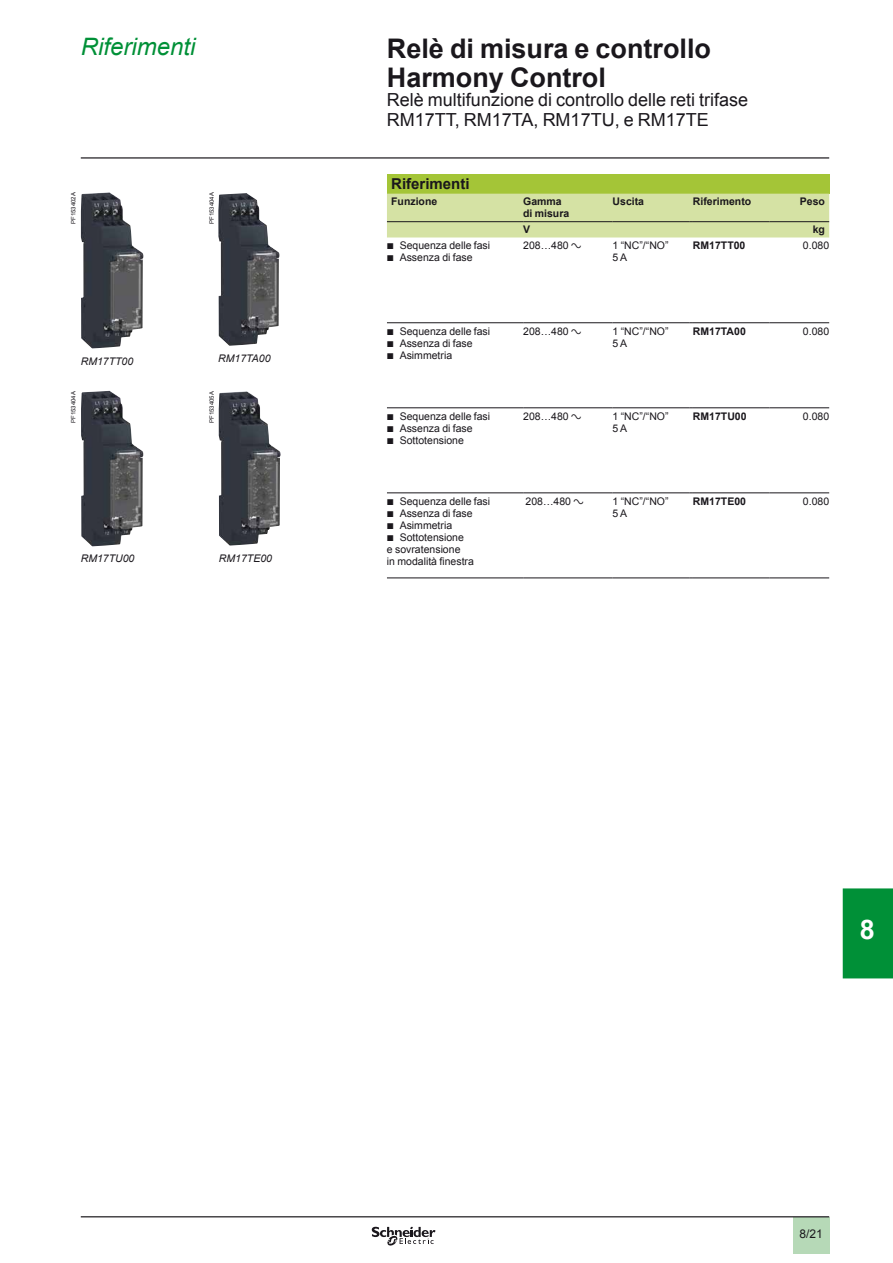
<style>
.page{position:relative;width:893px;height:1263px;background:#fff}
.page>*{position:absolute;margin:0;border:0;box-sizing:border-box;transform-origin:0 0}
.t1{font:700 27px/29px "Arial";color:#1a171c}
.t2{font:700 27px "Arial";color:#fff}
.t3{font:italic 24px "Arial";color:#009037}
.t4{font:18px/19.5px "Arial";color:#1a171c}
.t5{font:700 15px "Arial";color:#1a171c}
.t6{font:12px "Arial";color:#1a171c}
.t7{font:10.5px/12px "Arial";color:#1a171c}
.t8{font:700 10.5px/12px "Arial";color:#1a171c}
.t9{font:italic 10.5px "Arial";color:#1a171c}
.t10{font:6px "Arial";color:#1a171c}
.s1{font-family:"Graph Schneider"}
</style>
<div class="page">
<hr style="left:81px;top:157px;width:748px;height:2px;background:#1a171c">
<div style="left:793px;top:1217px;width:36px;height:37px;background:#b6d9b7"></div>
<hr style="left:81px;top:1216px;width:748px;height:1px;background:#1a171c">
<svg style="left:372px;top:1226px;width:63px;height:20px"></svg>
<div style="left:387px;top:174px;width:442px;height:20px;background:#a4c537"></div>
<svg style="left:387px;top:323px;width:442px;height:255px"></svg>
<hr style="left:387px;top:578px;width:136px;height:1px;background:#1a171c">
<hr style="left:523px;top:578px;width:90px;height:1px;background:#1a171c">
<hr style="left:613px;top:578px;width:76px;height:1px;background:#1a171c">
<hr style="left:693px;top:578px;width:77px;height:1px;background:#1a171c">
<hr style="left:770px;top:578px;width:59px;height:1px;background:#1a171c">
<hr style="left:770px;top:493px;width:59px;height:1px;background:#1a171c">
<hr style="left:693px;top:493px;width:77px;height:1px;background:#1a171c">
<hr style="left:613px;top:493px;width:76px;height:1px;background:#1a171c">
<hr style="left:523px;top:493px;width:90px;height:1px;background:#1a171c">
<hr style="left:387px;top:493px;width:136px;height:1px;background:#1a171c">
<hr style="left:770px;top:408px;width:59px;height:1px;background:#1a171c">
<hr style="left:693px;top:408px;width:77px;height:1px;background:#1a171c">
<hr style="left:613px;top:408px;width:76px;height:1px;background:#1a171c">
<hr style="left:523px;top:408px;width:90px;height:1px;background:#1a171c">
<hr style="left:387px;top:408px;width:136px;height:1px;background:#1a171c">
<hr style="left:770px;top:322px;width:59px;height:1px;background:#1a171c">
<hr style="left:693px;top:322px;width:77px;height:1px;background:#1a171c">
<hr style="left:613px;top:322px;width:76px;height:1px;background:#1a171c">
<hr style="left:523px;top:322px;width:90px;height:1px;background:#1a171c">
<hr style="left:387px;top:322px;width:136px;height:1px;background:#1a171c">
<div style="left:387px;top:194px;width:442px;height:44px;background:#d5e2a4"></div>
<hr style="left:613px;top:221px;width:76px;height:1px;background:#1a171c">
<hr style="left:523px;top:221px;width:90px;height:1px;background:#1a171c">
<hr style="left:387px;top:221px;width:136px;height:1px;background:#1a171c">
<img style="left:81px;top:192px;width:62px;height:156px">
<img style="left:81px;top:391px;width:62px;height:155px">
<img style="left:218px;top:193px;width:61px;height:153px">
<img style="left:219px;top:391px;width:62px;height:154px">
<div style="left:843px;top:888px;width:50px;height:90px;background:#009037"></div>
<h2 class="t3" style="left:81px;top:31px;width:116px">Riferimenti</h2>
<h1 class="t1" style="left:387px;top:35px;width:326px">Relè di misura e controllo<br>Harmony Control</h1>
<h3 class="t4" style="left:387px;top:91px;width:363px">Relè multifunzione di controllo delle reti trifase<br>RM17TT, RM17TA, RM17TU, e RM17TE</h3>
<p class="t10" style="left:70px;top:224px;width:33px;rotate:-90deg">PF153402A</p>
<p class="t10" style="left:208px;top:224px;width:33px;rotate:-90deg">PF153404A</p>
<h3 class="t5" style="left:391px;top:174px;width:80px">Riferimenti</h3>
<p class="t8" style="left:391px;top:196px;width:48px">Funzione</p>
<p class="t8" style="left:523px;top:196px;width:48px">Gamma di misura</p>
<p class="t8" style="left:613px;top:196px;width:33px">Uscita</p>
<p class="t8" style="left:693px;top:196px;width:60px">Riferimento</p>
<p class="t8" style="left:800px;top:196px;width:27px">Peso</p>
<p class="t8" style="left:523px;top:224px;width:9px">V</p>
<p class="t8" style="left:813px;top:224px;width:14px">kg</p>
<p class="t7" style="left:387px;top:240px;width:105px"><span class="s1">b</span> Sequenza delle fasi <span class="s1">b</span> Assenza di fase</p>
<p class="t7" style="left:523px;top:240px;width:60px">208…480 <span class="s1">a</span></p>
<p class="t7" style="left:613px;top:240px;width:57px">1 “NC”/“NO”<br>5 A</p>
<p class="t8" style="left:693px;top:240px;width:54px">RM17TT00</p>
<p class="t7" style="left:803px;top:240px;width:28px">0.080</p>
<p class="t9" style="left:81px;top:354px;width:54px">RM17TT00</p>
<p class="t9" style="left:218px;top:352px;width:54px">RM17TA00</p>
<p class="t7" style="left:387px;top:325px;width:105px"><span class="s1">b</span> Sequenza delle fasi <span class="s1">b</span> Assenza di fase<br><span class="s1">b</span> Asimmetria</p>
<p class="t7" style="left:523px;top:325px;width:60px">208…480 <span class="s1">a</span></p>
<p class="t7" style="left:613px;top:325px;width:57px">1 “NC”/“NO”<br>5 A</p>
<p class="t8" style="left:693px;top:325px;width:54px">RM17TA00</p>
<p class="t7" style="left:803px;top:325px;width:28px">0.080</p>
<p class="t10" style="left:70px;top:423px;width:33px;rotate:-90deg">PF153404A</p>
<p class="t10" style="left:208px;top:423px;width:33px;rotate:-90deg">PF153405A</p>
<p class="t7" style="left:387px;top:410px;width:105px"><span class="s1">b</span> Sequenza delle fasi <span class="s1">b</span> Assenza di fase<br><span class="s1">b</span> Sottotensione</p>
<p class="t7" style="left:523px;top:410px;width:60px">208…480 <span class="s1">a</span></p>
<p class="t7" style="left:613px;top:410px;width:57px">1 “NC”/“NO”<br>5 A</p>
<p class="t8" style="left:693px;top:410px;width:55px">RM17TU00</p>
<p class="t7" style="left:803px;top:410px;width:28px">0.080</p>
<p class="t9" style="left:81px;top:551px;width:55px">RM17TU00</p>
<p class="t9" style="left:219px;top:552px;width:55px">RM17TE00</p>
<p class="t7" style="left:387px;top:495px;width:105px"><span class="s1">b</span> Sequenza delle fasi <span class="s1">b</span> Assenza di fase<br><span class="s1">b</span> Asimmetria<br><span class="s1">b</span> Sottotensione<br>e sovratensione<br>in modalità finestra</p>
<p class="t7" style="left:526px;top:495px;width:60px">208…480 <span class="s1">a</span></p>
<p class="t7" style="left:613px;top:495px;width:57px">1 “NC”/“NO”<br>5 A</p>
<p class="t8" style="left:693px;top:495px;width:55px">RM17TE00</p>
<p class="t7" style="left:803px;top:495px;width:28px">0.080</p>
<h1 class="t2" style="left:860px;top:912px;width:17px">8</h1>
<p class="t6" style="left:799px;top:1226px;width:25px">8/21</p>
</div>
